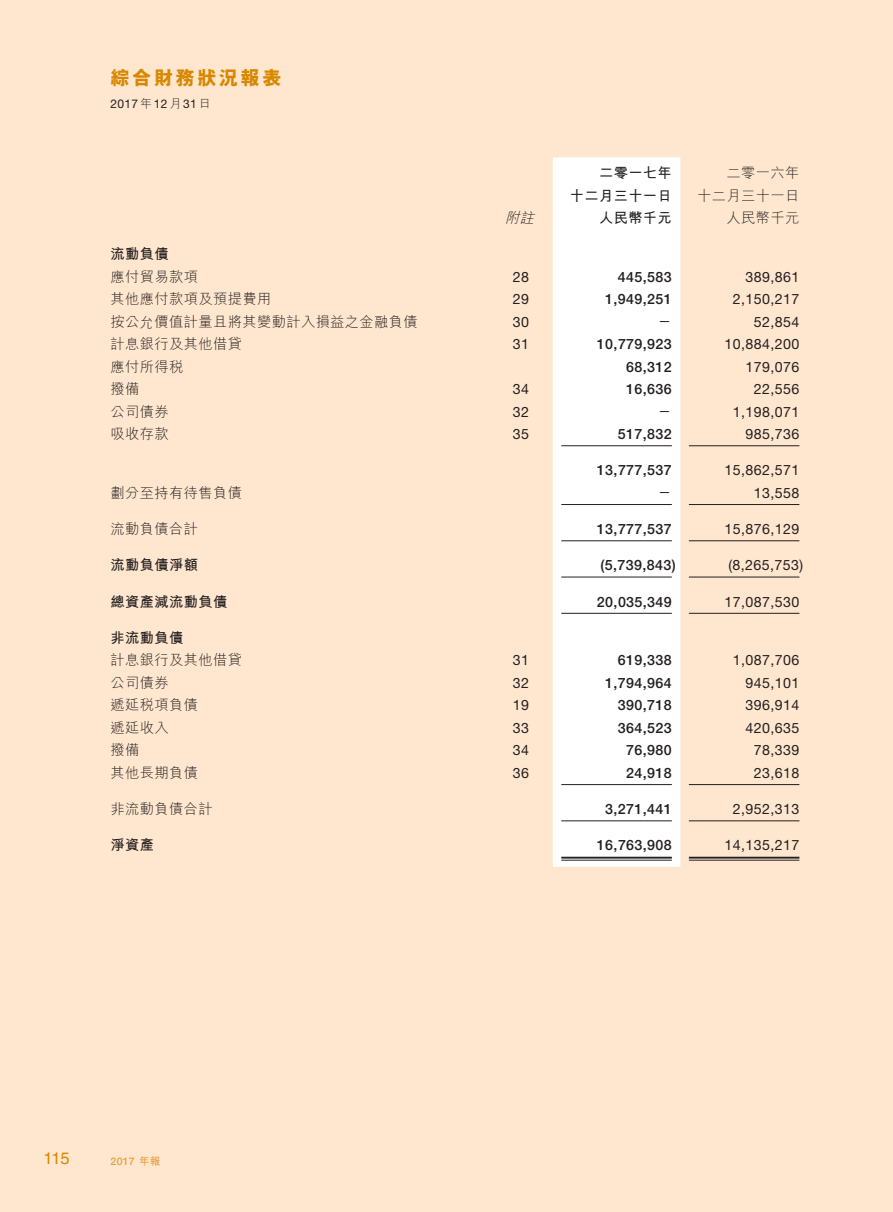
<style>
.page{position:relative;width:893px;height:1212px;background:#fff}
.page>*{position:absolute;margin:0;border:0;box-sizing:border-box;transform-origin:0 0}
.t1{font:800 19.5px "M Hei HK";letter-spacing:.11em;color:#d78800}
.t2{font:16.5px "Helvetica LT Std";color:#d78800}
._1__內文{font:14.25px "Helvetica Neue LT Std";letter-spacing:.03em;color:#231f20}
._1__內文-2{font:500 14.25px "Helvetica Neue LT Std";letter-spacing:.03em;color:#231f20}
._1__內文-3{font:300 14.25px "M Hei HK";letter-spacing:.03em;color:#231f20}
._1__內文-4{font:700 14.25px "M Hei HK";letter-spacing:.03em;color:#231f20}
._1__內文-5{font:italic 300 14.25px "M Hei HK";color:#231f20}
.t3{font:12px "Helvetica Neue LT Std";letter-spacing:.03em;color:#231f20}
.t4{font:500 10.5px "Helvetica Neue LT Std";color:#e69f3e}
.s1{font-family:"M Hei HK";font-weight:300}
.s2{font-family:"M Hei HK";font-weight:700}
</style>
<div class="page">
<div style="left:0;top:0;width:892px;height:1212px;background:#ffe6ce"></div>
<div style="left:553px;top:157px;width:127px;height:710px;background:#fff"></div>
<hr style="left:561px;top:445px;width:111px;height:1px;background:#231f20">
<hr style="left:689px;top:445px;width:110px;height:1px;background:#231f20">
<hr style="left:561px;top:504px;width:111px;height:1px;background:#231f20">
<hr style="left:689px;top:504px;width:110px;height:1px;background:#231f20">
<hr style="left:561px;top:540px;width:111px;height:1px;background:#231f20">
<hr style="left:689px;top:540px;width:110px;height:1px;background:#231f20">
<hr style="left:561px;top:577px;width:111px;height:1px;background:#231f20">
<hr style="left:689px;top:577px;width:110px;height:1px;background:#231f20">
<hr style="left:561px;top:613px;width:111px;height:1px;background:#231f20">
<hr style="left:689px;top:613px;width:110px;height:1px;background:#231f20">
<hr style="left:561px;top:784px;width:111px;height:1px;background:#231f20">
<hr style="left:689px;top:784px;width:110px;height:1px;background:#231f20">
<hr style="left:561px;top:820px;width:111px;height:1px;background:#231f20">
<hr style="left:689px;top:820px;width:110px;height:1px;background:#231f20">
<hr style="left:561px;top:857px;width:111px;height:1px;background:#231f20">
<hr style="left:561px;top:860px;width:111px;height:1px;background:#231f20">
<hr style="left:689px;top:857px;width:110px;height:1px;background:#231f20">
<hr style="left:689px;top:860px;width:110px;height:1px;background:#231f20">
<h1 class="t1" style="left:111px;top:68px;width:173px">綜合財務狀況報表</h1>
<p class="t3" style="left:111px;top:97px;width:102px">2017<span class="s1">年</span>12<span class="s1">月</span>31<span class="s1">日</span></p>
<p class="_1__內文-4" style="left:599px;top:162px;width:74px">二零一七年</p>
<p class="_1__內文-3" style="left:727px;top:166px;width:74px">二零一六年</p>
<p class="_1__內文-4" style="left:570px;top:185px;width:104px">十二月三十一日</p>
<p class="_1__內文-3" style="left:697px;top:188px;width:104px">十二月三十一日</p>
<p class="_1__內文-5" style="left:505px;top:211px;width:34px">附註</p>
<p class="_1__內文-4" style="left:599px;top:207px;width:74px">人民幣千元</p>
<p class="_1__內文-3" style="left:727px;top:211px;width:74px">人民幣千元</p>
<p class="_1__內文-4" style="left:111px;top:243px;width:60px">流動負債</p>
<p class="_1__內文-3" style="left:111px;top:269px;width:89px">應付貿易款項</p>
<p class="_1__內文" style="left:513px;top:268px;width:18px">28</p>
<p class="_1__內文-2" style="left:618px;top:268px;width:55px">445,583</p>
<p class="_1__內文" style="left:745px;top:268px;width:55px">389,861</p>
<p class="_1__內文-3" style="left:111px;top:292px;width:162px">其他應付款項及預提費用</p>
<p class="_1__內文" style="left:513px;top:290px;width:18px">29</p>
<p class="_1__內文-2" style="left:605px;top:290px;width:68px">1,949,251</p>
<p class="_1__內文" style="left:733px;top:290px;width:68px">2,150,217</p>
<p class="_1__內文-3" style="left:111px;top:314px;width:309px">按公允價值計量且將其變動計入損益之金融負債</p>
<p class="_1__內文" style="left:513px;top:313px;width:18px">30</p>
<p class="_1__內文-4" style="left:658px;top:311px;width:16px">－</p>
<p class="_1__內文" style="left:754px;top:313px;width:47px">52,854</p>
<p class="_1__內文-3" style="left:111px;top:337px;width:133px">計息銀行及其他借貸</p>
<p class="_1__內文" style="left:513px;top:335px;width:18px">31</p>
<p class="_1__內文-2" style="left:597px;top:335px;width:76px">10,779,923</p>
<p class="_1__內文" style="left:724px;top:335px;width:76px">10,884,200</p>
<p class="_1__內文-3" style="left:111px;top:359px;width:74px">應付所得稅</p>
<p class="_1__內文-2" style="left:626px;top:358px;width:47px">68,312</p>
<p class="_1__內文" style="left:745px;top:358px;width:55px">179,076</p>
<p class="_1__內文-3" style="left:111px;top:382px;width:30px">撥備</p>
<p class="_1__內文" style="left:513px;top:380px;width:18px">34</p>
<p class="_1__內文-2" style="left:626px;top:380px;width:47px">16,636</p>
<p class="_1__內文" style="left:754px;top:380px;width:47px">22,556</p>
<p class="_1__內文-3" style="left:111px;top:404px;width:60px">公司債券</p>
<p class="_1__內文" style="left:513px;top:403px;width:18px">32</p>
<p class="_1__內文-4" style="left:658px;top:401px;width:16px">－</p>
<p class="_1__內文" style="left:733px;top:403px;width:68px">1,198,071</p>
<p class="_1__內文-3" style="left:111px;top:427px;width:60px">吸收存款</p>
<p class="_1__內文" style="left:513px;top:425px;width:18px">35</p>
<p class="_1__內文-2" style="left:618px;top:425px;width:55px">517,832</p>
<p class="_1__內文" style="left:745px;top:425px;width:55px">985,736</p>
<p class="_1__內文-2" style="left:597px;top:462px;width:76px">13,777,537</p>
<p class="_1__內文" style="left:724px;top:462px;width:76px">15,862,571</p>
<p class="_1__內文-3" style="left:111px;top:485px;width:133px">劃分至持有待售負債</p>
<p class="_1__內文-4" style="left:658px;top:482px;width:16px">－</p>
<p class="_1__內文" style="left:754px;top:484px;width:47px">13,558</p>
<p class="_1__內文-3" style="left:111px;top:522px;width:89px">流動負債合計</p>
<p class="_1__內文-2" style="left:597px;top:520px;width:76px">13,777,537</p>
<p class="_1__內文" style="left:724px;top:520px;width:76px">15,876,129</p>
<p class="_1__內文-4" style="left:111px;top:555px;width:89px">流動負債淨額</p>
<p class="_1__內文-2" style="left:601px;top:557px;width:77px">(5,739,843)</p>
<p class="_1__內文" style="left:728px;top:557px;width:76px">(8,265,753)</p>
<p class="_1__內文-4" style="left:111px;top:591px;width:118px">總資產減流動負債</p>
<p class="_1__內文-2" style="left:597px;top:593px;width:76px">20,035,349</p>
<p class="_1__內文" style="left:724px;top:593px;width:76px">17,087,530</p>
<p class="_1__內文-4" style="left:111px;top:627px;width:74px">非流動負債</p>
<p class="_1__內文-3" style="left:111px;top:653px;width:133px">計息銀行及其他借貸</p>
<p class="_1__內文" style="left:513px;top:652px;width:18px">31</p>
<p class="_1__內文-2" style="left:618px;top:652px;width:55px">619,338</p>
<p class="_1__內文" style="left:733px;top:652px;width:68px">1,087,706</p>
<p class="_1__內文-3" style="left:111px;top:675px;width:60px">公司債券</p>
<p class="_1__內文" style="left:513px;top:674px;width:18px">32</p>
<p class="_1__內文-2" style="left:605px;top:674px;width:68px">1,794,964</p>
<p class="_1__內文" style="left:745px;top:674px;width:55px">945,101</p>
<p class="_1__內文-3" style="left:111px;top:698px;width:89px">遞延稅項負債</p>
<p class="_1__內文" style="left:513px;top:697px;width:18px">19</p>
<p class="_1__內文-2" style="left:618px;top:697px;width:55px">390,718</p>
<p class="_1__內文" style="left:745px;top:697px;width:55px">396,914</p>
<p class="_1__內文-3" style="left:111px;top:720px;width:60px">遞延收入</p>
<p class="_1__內文" style="left:513px;top:719px;width:18px">33</p>
<p class="_1__內文-2" style="left:618px;top:719px;width:55px">364,523</p>
<p class="_1__內文" style="left:745px;top:719px;width:55px">420,635</p>
<p class="_1__內文-3" style="left:111px;top:743px;width:30px">撥備</p>
<p class="_1__內文" style="left:513px;top:742px;width:18px">34</p>
<p class="_1__內文-2" style="left:626px;top:742px;width:47px">76,980</p>
<p class="_1__內文" style="left:754px;top:742px;width:47px">78,339</p>
<p class="_1__內文-3" style="left:111px;top:765px;width:89px">其他長期負債</p>
<p class="_1__內文" style="left:513px;top:764px;width:18px">36</p>
<p class="_1__內文-2" style="left:626px;top:764px;width:47px">24,918</p>
<p class="_1__內文" style="left:754px;top:764px;width:47px">23,618</p>
<p class="_1__內文-3" style="left:111px;top:802px;width:104px">非流動負債合計</p>
<p class="_1__內文-2" style="left:605px;top:800px;width:68px">3,271,441</p>
<p class="_1__內文" style="left:733px;top:800px;width:68px">2,952,313</p>
<p class="_1__內文-4" style="left:111px;top:835px;width:45px">淨資產</p>
<p class="_1__內文-2" style="left:597px;top:837px;width:76px">16,763,908</p>
<p class="_1__內文" style="left:724px;top:837px;width:76px">14,135,217</p>
<p class="t2" style="left:44px;top:1149px;width:27px">115</p>
<p class="t4" style="left:111px;top:1155px;width:51px">2017 <span class="s2">年報</span></p>
</div>
